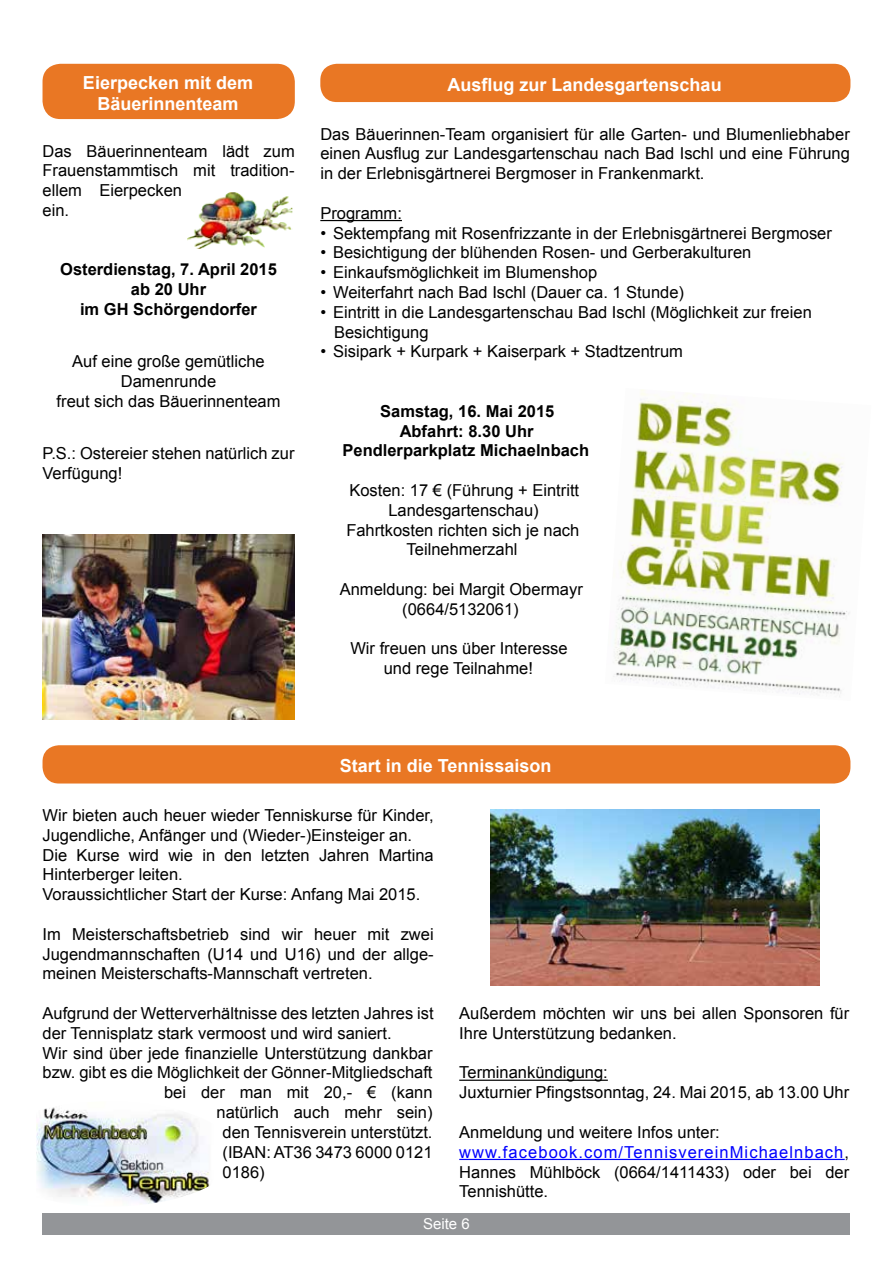
<style>
.page{position:relative;width:893px;height:1263px;background:#fff}
.page>*{position:absolute;margin:0;border:0;box-sizing:border-box;transform-origin:0 0}
.t1{font:700 18px/21.6px "Arial";color:#fff;text-align:center}
.t2{font:16.5px/19.8px "Arial";color:#000}
.t3{font:700 16.5px/19.8px "Arial";color:#000;text-align:center}
.t4{font:15px "Arial";color:#fff}
.s1{color:#00f}
</style>
<div class="page">
<div style="left:43px;top:1213px;width:807px;height:21px;background:#939598"></div>
<hr style="left:459px;top:1079px;width:149px;height:2px;background:#000">
<hr style="left:459px;top:1159px;width:386px;height:1px;background:#00f">
<hr style="left:320px;top:220px;width:82px;height:1px;background:#000">
<img style="left:43px;top:534px;width:252px;height:186px">
<img style="left:613px;top:389px;width:237px;height:308px">
<img style="left:490px;top:809px;width:329px;height:176px">
<img style="left:187px;top:192px;width:105px;height:57px">
<img style="left:36px;top:1107px;width:174px;height:97px">
<div style="left:320px;top:64px;width:530px;height:38px;background:#e97724;border-radius:16px"></div>
<div style="left:43px;top:745px;width:807px;height:38px;background:#e97724;border-radius:16px"></div>
<div style="left:43px;top:64px;width:252px;height:55px;background:#e97724;border-radius:18px"></div>
<p class="t1" style="left:83px;top:72px;width:172px">Eierpecken mit dem<br>Bäuerinnenteam</p>
<p class="t2" style="left:43px;top:141px;width:254px">Das Bäuerinnenteam lädt zum<br>Frauenstammtisch mit tradition&shy;ellem Eierpecken<br>ein.</p>
<p class="t3" style="left:60px;top:260px;width:218px">Osterdienstag, 7. April 2015 ab 20 Uhr<br>im GH Schörgendorfer</p>
<p class="t2" style="left:57px;top:352px;width:225px;text-align:center">Auf eine große gemütliche<br>Damenrunde<br>freut sich das Bäuerinnenteam</p>
<p class="t2" style="left:43px;top:443px;width:253px">P.S.: Ostereier stehen natürlich zur<br>Verfügung!</p>
<p class="t1" style="left:448px;top:74px;width:276px">Ausflug zur Landesgartenschau</p>
<p class="t2" style="left:320px;top:124px;width:531px;text-align:justify">Das Bäuerinnen-Team organisiert für alle Garten- und Blumenliebhaber einen Ausflug zur Landesgartenschau nach Bad Ischl und eine Führung in der Erlebnisgärtnerei Bergmoser in Frankenmarkt.</p>
<p class="t2" style="left:320px;top:203px;width:83px">Programm:</p>
<p class="t2" style="left:320px;top:223px;width:513px">• Sektempfang mit Rosenfrizzante in der Erlebnisgärtnerei Bergmoser</p>
<p class="t2" style="left:320px;top:243px;width:432px">• Besichtigung der blühenden Rosen- und Gerberakulturen</p>
<p class="t2" style="left:320px;top:263px;width:278px">• Einkaufsmöglichkeit im Blumenshop</p>
<p class="t2" style="left:320px;top:282px;width:365px">• Weiterfahrt nach Bad Ischl (Dauer ca. 1 Stunde)</p>
<p class="t2" style="left:334px;top:302px;width:479px;text-indent:-14px">• Eintritt in die Landesgartenschau Bad Ischl (Möglichkeit zur freien<br>Besichtigung</p>
<p class="t2" style="left:320px;top:342px;width:364px">• Sisipark + Kurpark + Kaiserpark + Stadtzentrum</p>
<p class="t3" style="left:342px;top:402px;width:248px">Samstag, 16. Mai 2015<br>Abfahrt: 8.30 Uhr<br>Pendlerparkplatz Michaelnbach</p>
<p class="t2" style="left:346px;top:480px;width:234px;text-align:center">Kosten: 17 € (Führung + Eintritt<br>Landesgartenschau)<br>Fahrtkosten richten sich je nach<br>Teilnehmerzahl</p>
<p class="t2" style="left:340px;top:579px;width:244px;text-align:center">Anmeldung: bei Margit Obermayr (0664/5132061)</p>
<p class="t2" style="left:350px;top:639px;width:219px;text-align:center">Wir freuen uns über Interesse und rege Teilnahme!</p>
<p class="t1" style="left:340px;top:756px;width:213px">Start in die Tennissaison</p>
<p class="t2" style="left:43px;top:805px;width:393px">Wir bieten auch heuer wieder Tenniskurse für Kinder, Jugendliche, Anfänger und (Wieder-)Einsteiger an.<br>Die Kurse wird wie in den letzten Jahren Martina Hinterberger leiten.<br>Voraussichtlicher Start der Kurse: Anfang Mai 2015.</p>
<p class="t2" style="left:43px;top:924px;width:393px;text-align:justify">Im Meisterschaftsbetrieb sind wir heuer mit zwei Jugendmannschaften (U14 und U16) und der allge&shy;meinen Meisterschafts-Mannschaft vertreten.</p>
<p class="t2" style="left:43px;top:1003px;width:393px">Aufgrund der Wetterverhältnisse des letzten Jahres ist</p>
<p class="t2" style="left:43px;top:1023px;width:351px">der Tennisplatz stark vermoost und wird saniert.</p>
<p class="t2" style="left:43px;top:1043px;width:391px">Wir sind über jede finanzielle Unterstützung dankbar</p>
<p class="t2" style="left:43px;top:1063px;width:391px">bzw. gibt es die Möglichkeit der Gönner-Mitgliedschaft</p>
<p class="t2" style="left:164px;top:1083px;width:270px">bei der man mit 20,- € (kann</p>
<p class="t2" style="left:217px;top:1102px;width:217px">natürlich auch mehr sein)</p>
<p class="t2" style="left:223px;top:1122px;width:211px">den Tennisverein unterstützt.</p>
<p class="t2" style="left:223px;top:1142px;width:211px">(IBAN: AT36 3473 6000 0121</p>
<p class="t2" style="left:223px;top:1162px;width:44px">0186)</p>
<p class="t2" style="left:459px;top:1003px;width:391px">Außerdem möchten wir uns bei allen Sponsoren für<br>Ihre Unterstützung bedanken.</p>
<p class="t2" style="left:459px;top:1063px;width:391px">Terminankündigung:<br>Juxturnier Pfingstsonntag, 24. Mai 2015, ab 13.00 Uhr</p>
<p class="t2" style="left:459px;top:1122px;width:391px">Anmeldung und weitere Infos unter: <span class="s1">www.facebook.com/TennisvereinMichaelnbach</span>, Hannes Mühlböck (0664/1411433) oder bei der Tennishütte.</p>
<p class="t4" style="left:423px;top:1214px;width:48px">Seite 6</p>
</div>
